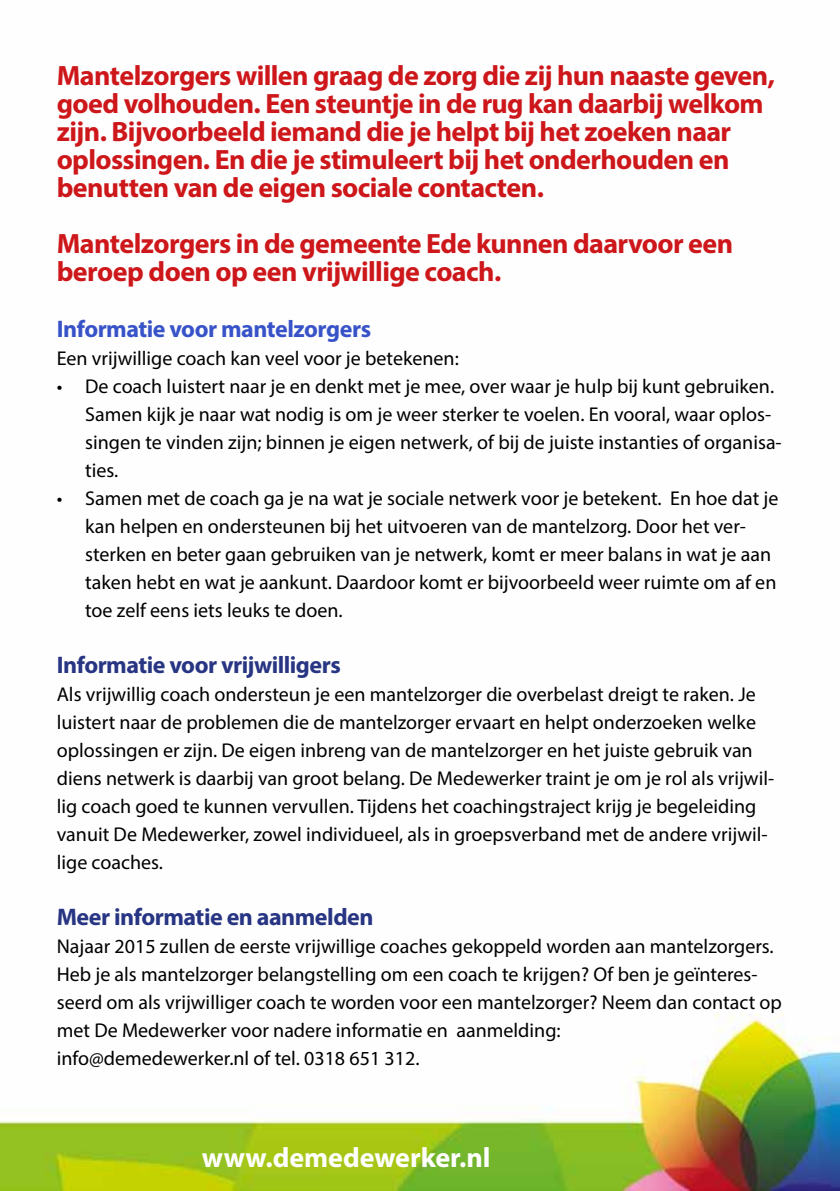
<style>
.page{position:relative;width:840px;height:1191px;background:#fff}
.page>*{position:absolute;margin:0;border:0;box-sizing:border-box;transform-origin:0 0}
.t1{font:700 28px/28px "Myriad Pro";letter-spacing:-.02em;color:#cd171a}
.t2{font:700 28px "Myriad Pro";color:#fff}
.t3{font:700 24px "Myriad Pro";letter-spacing:-.02em;color:#283583}
.t4{font:700 24px "Myriad Pro";letter-spacing:-.02em;color:#3853c8}
.t5{font:20px/28px "Myriad Pro";color:#000}
</style>
<div class="page">
<img style="left:0;top:1013px;width:839px;height:178px">
<p class="t1" style="left:57px;top:60px;width:719px">Mantelzorgers willen graag de zorg die zij hun naaste geven, goed volhouden. Een steuntje in de rug kan daarbij welkom zijn. Bijvoorbeeld iemand die je helpt bij het zoeken naar oplossingen. En die je stimuleert bij het onderhouden en benutten van de eigen sociale contacten.</p>
<h1 class="t1" style="left:57px;top:228px;width:677px">Mantelzorgers in de gemeente Ede kunnen daarvoor een beroep doen op een vrijwillige coach.</h1>
<p class="t4" style="left:57px;top:313px;width:316px">Informatie voor mantelzorgers</p>
<p class="t5" style="left:57px;top:344px;width:403px">Een vrijwillige coach kan veel voor je betekenen:</p>
<p class="t5" style="left:85px;top:372px;width:697px;text-indent:-28px">• De coach luistert naar je en denkt met je mee, over waar je hulp bij kunt gebruiken.<br>Samen kijk je naar wat nodig is om je weer sterker te voelen. En vooral, waar oplos&shy;singen te vinden zijn; binnen je eigen netwerk, of bij de juiste instanties of organisa&shy;ties.</p>
<p class="t5" style="left:85px;top:484px;width:694px;text-indent:-28px">• Samen met de coach ga je na wat je sociale netwerk voor je betekent. En hoe dat je kan helpen en ondersteunen bij het uitvoeren van de mantelzorg. Door het ver&shy;sterken en beter gaan gebruiken van je netwerk, komt er meer balans in wat je aan taken hebt en wat je aankunt. Daardoor komt er bijvoorbeeld weer ruimte om af en toe zelf eens iets leuks te doen.</p>
<p class="t3" style="left:57px;top:649px;width:285px">Informatie voor vrijwilligers</p>
<p class="t5" style="left:57px;top:680px;width:718px">Als vrijwillig coach ondersteun je een mantelzorger die overbelast dreigt te raken. Je luistert naar de problemen die de mantelzorger ervaart en helpt onderzoeken welke oplossingen er zijn. De eigen inbreng van de mantelzorger en het juiste gebruik van diens netwerk is daarbij van groot belang. De Medewerker traint je om je rol als vrijwil&shy;lig coach goed te kunnen vervullen. Tijdens het coachingstraject krijg je begeleiding vanuit De Medewerker, zowel individueel, als in groepsverband met de andere vrijwil&shy;lige coaches.</p>
<p class="t3" style="left:57px;top:901px;width:318px">Meer informatie en aanmelden</p>
<p class="t5" style="left:57px;top:932px;width:726px">Najaar 2015 zullen de eerste vrijwillige coaches gekoppeld worden aan mantelzorgers.<br>Heb je als mantelzorger belangstelling om een coach te krijgen? Of ben je geïnteres&shy;seerd om als vrijwilliger coach te worden voor een mantelzorger? Neem dan contact op met De Medewerker voor nadere informatie en aanmelding:<br>info@demedewerker.nl of tel. 0318 651 312.</p>
<h1 class="t2" style="left:202px;top:1139px;width:290px">www.demedewerker.nl</h1>
</div>
